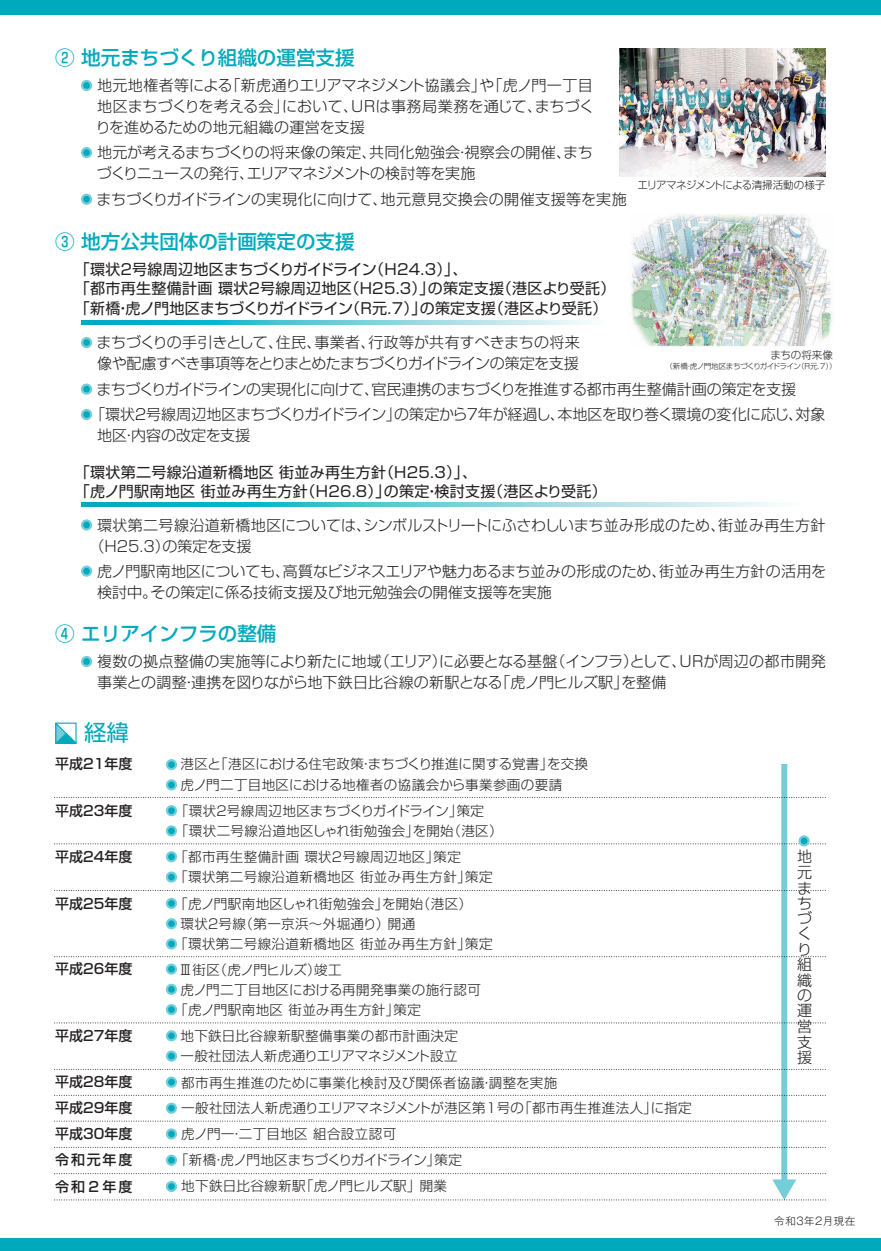
<style>
.page{position:relative;width:881px;height:1251px;background:#fff}
.page>*{position:absolute;margin:0;border:0;box-sizing:border-box;transform-origin:0 0}
.t1{font:22.5px "Shin Go Pro";color:#00aabc}
.t2{font:500 19.5px "Shin Go Pro";color:#00aabc}
.t3{font:300 15px/15.5px "Shin Go Pro";color:#231f20}
.t4{font:15px/19.5px "Shin Go Pro";letter-spacing:.02em;color:#231f20}
.t5{font:300 15px/25.3px "Shin Go Pro";letter-spacing:-.03em;color:#231f20}
.t6{font:300 15px/21px "Shin Go Pro";letter-spacing:-.025em;color:#231f20}
.t7{font:500 13.95px "Shin Go Pro";color:#231f20}
.t8{font:300 13.5px/20.2px "Shin Go Pro";letter-spacing:.03em;color:#231f20}
.t9{font:300 13.5px "Shin Go Pro";letter-spacing:-.035em;color:#231f20}
.t10{font:300 13.5px "Shin Go Pro";letter-spacing:-.005em;color:#231f20}
.t11{font:300 10.5px "Shin Go Pro";letter-spacing:-.045em;color:#231f20}
.t12{font:300 10.5px "Gothic MB101 Pro";letter-spacing:.05em;color:#231f20}
.t13{font:300 7.5px "Shin Go Pro";letter-spacing:-.065em;color:#231f20}
</style>
<div class="page">
<img style="left:628px;top:213px;width:204px;height:134px">
<div style="left:781px;top:763px;width:6px;height:419px;background:#74cdd9"></div>
<div style="left:0;top:0;width:880px;height:15px;background:#00aabc"></div>
<div style="left:0;top:1237px;width:880px;height:13px;background:#00aabc"></div>
<svg style="left:82px;top:320px;width:509px;height:4px;background:#68cdd9"></svg>
<svg style="left:81px;top:80px;width:11px;height:11px"></svg>
<div style="left:83px;top:82px;width:7px;height:7px;background:#00aabc;border-radius:50%"></div>
<svg style="left:81px;top:655px;width:11px;height:12px"></svg>
<div style="left:83px;top:658px;width:7px;height:6px;background:#00aabc;border-radius:50%"></div>
<svg style="left:81px;top:337px;width:11px;height:11px"></svg>
<div style="left:83px;top:339px;width:7px;height:7px;background:#00aabc;border-radius:50%"></div>
<svg style="left:81px;top:383px;width:11px;height:11px"></svg>
<div style="left:83px;top:386px;width:7px;height:6px;background:#00aabc;border-radius:50%"></div>
<svg style="left:81px;top:409px;width:11px;height:11px"></svg>
<div style="left:83px;top:411px;width:7px;height:7px;background:#00aabc;border-radius:50%"></div>
<svg style="left:82px;top:502px;width:698px;height:4px;background:#69cdd9"></svg>
<svg style="left:81px;top:519px;width:11px;height:11px"></svg>
<div style="left:83px;top:521px;width:7px;height:7px;background:#00aabc;border-radius:50%"></div>
<svg style="left:81px;top:565px;width:11px;height:11px"></svg>
<div style="left:83px;top:567px;width:7px;height:7px;background:#00aabc;border-radius:50%"></div>
<svg style="left:166px;top:758px;width:11px;height:12px"></svg>
<div style="left:168px;top:761px;width:7px;height:6px;background:#00aabc;border-radius:50%"></div>
<svg style="left:166px;top:779px;width:11px;height:11px"></svg>
<div style="left:168px;top:781px;width:7px;height:7px;background:#00aabc;border-radius:50%"></div>
<svg style="left:166px;top:851px;width:11px;height:11px"></svg>
<div style="left:168px;top:853px;width:7px;height:6px;background:#00aabc;border-radius:50%"></div>
<svg style="left:166px;top:871px;width:11px;height:11px"></svg>
<div style="left:168px;top:873px;width:7px;height:7px;background:#00aabc;border-radius:50%"></div>
<svg style="left:166px;top:897px;width:11px;height:11px"></svg>
<svg style="left:168px;top:899px;width:7px;height:7px"></svg>
<svg style="left:166px;top:917px;width:11px;height:12px"></svg>
<div style="left:168px;top:920px;width:7px;height:6px;background:#00aabc;border-radius:50%"></div>
<svg style="left:166px;top:938px;width:11px;height:11px"></svg>
<div style="left:168px;top:940px;width:7px;height:7px;background:#00aabc;border-radius:50%"></div>
<svg style="left:166px;top:963px;width:11px;height:11px"></svg>
<div style="left:168px;top:965px;width:7px;height:7px;background:#00aabc;border-radius:50%"></div>
<svg style="left:166px;top:983px;width:11px;height:11px"></svg>
<svg style="left:168px;top:985px;width:7px;height:7px"></svg>
<svg style="left:166px;top:1003px;width:11px;height:11px"></svg>
<div style="left:168px;top:1006px;width:7px;height:6px;background:#00aabc;border-radius:50%"></div>
<svg style="left:166px;top:1029px;width:11px;height:12px"></svg>
<div style="left:168px;top:1032px;width:7px;height:6px;background:#00aabc;border-radius:50%"></div>
<svg style="left:166px;top:1050px;width:11px;height:11px"></svg>
<div style="left:168px;top:1052px;width:7px;height:7px;background:#00aabc;border-radius:50%"></div>
<svg style="left:166px;top:1076px;width:11px;height:11px"></svg>
<div style="left:168px;top:1078px;width:7px;height:7px;background:#00aabc;border-radius:50%"></div>
<svg style="left:166px;top:804px;width:11px;height:12px"></svg>
<div style="left:168px;top:807px;width:7px;height:6px;background:#00aabc;border-radius:50%"></div>
<svg style="left:166px;top:825px;width:11px;height:11px"></svg>
<div style="left:168px;top:827px;width:7px;height:7px;background:#00aabc;border-radius:50%"></div>
<svg style="left:81px;top:147px;width:11px;height:11px"></svg>
<div style="left:83px;top:149px;width:7px;height:7px;background:#00aabc;border-radius:50%"></div>
<svg style="left:81px;top:194px;width:11px;height:11px"></svg>
<div style="left:83px;top:196px;width:7px;height:6px;background:#00aabc;border-radius:50%"></div>
<svg style="left:55px;top:722px;width:22px;height:22px"></svg>
<svg style="left:55px;top:843px;width:770px;height:1px"></svg>
<svg style="left:55px;top:890px;width:770px;height:1px"></svg>
<svg style="left:57px;top:1094px;width:764px;height:1px"></svg>
<svg style="left:166px;top:1102px;width:11px;height:11px"></svg>
<div style="left:168px;top:1104px;width:7px;height:7px;background:#00aabc;border-radius:50%"></div>
<svg style="left:56px;top:1120px;width:768px;height:1px"></svg>
<svg style="left:166px;top:1128px;width:11px;height:11px"></svg>
<div style="left:168px;top:1130px;width:7px;height:6px;background:#00aabc;border-radius:50%"></div>
<svg style="left:166px;top:1154px;width:11px;height:11px"></svg>
<div style="left:168px;top:1156px;width:7px;height:7px;background:#00aabc;border-radius:50%"></div>
<svg style="left:56px;top:1179px;width:769px;height:21px"></svg>
<svg style="left:166px;top:1180px;width:11px;height:11px"></svg>
<svg style="left:168px;top:1182px;width:7px;height:7px"></svg>
<svg style="left:55px;top:956px;width:770px;height:1px"></svg>
<svg style="left:56px;top:1022px;width:769px;height:1px"></svg>
<svg style="left:798px;top:835px;width:11px;height:11px"></svg>
<div style="left:800px;top:837px;width:7px;height:7px;background:#00aabc;border-radius:50%"></div>
<img style="left:619px;top:48px;width:206px;height:128px">
<h2 class="t2" style="left:55px;top:42px;width:300px">② 地元まちづくり組織の運営支援</h2>
<p class="t3" style="left:96px;top:73px;width:499px;line-height:21px;text-align:justify">地元地権者等による「新虎通りエリアマネジメント協議会」や「虎ノ門一丁目地区まちづくりを考える会」において、ＵＲは事務局業務を通じて、まちづくりを進めるための地元組織の運営を支援</p>
<p class="t3" style="left:97px;top:140px;width:497px;line-height:21px">地元が考えるまちづくりの将来像の策定、共同化勉強会・視察会の開催、まちづくりニュースの発行、エリアマネジメントの検討等を実施</p>
<p class="t3" style="left:96px;top:189px;width:531px">まちづくりガイドラインの実現化に向けて、地元意見交換会の開催支援等を実施</p>
<h2 class="t2" style="left:55px;top:225px;width:300px">③ 地方公共団体の計画策定の支援</h2>
<p class="t4" style="left:75px;top:257px;width:541px">「環状２号線周辺地区まちづくりガイドライン（Ｈ24.3）」、<br>「都市再生整備計画 環状２号線周辺地区（Ｈ25.3）」の策定支援（港区より受託）「新橋・虎ノ門地区まちづくりガイドライン（R元.7）」の策定支援（港区より受託）</p>
<p class="t11" style="left:637px;top:177px;width:189px">エリアマネジメントによる清掃活動の様子</p>
<p class="t6" style="left:96px;top:330px;width:484px">まちづくりの手引きとして、住民、事業者、行政等が共有すべきまちの将来像や配慮すべき事項等をとりまとめたまちづくりガイドラインの策定を支援</p>
<p class="t5" style="left:90px;top:374px;width:736px;text-indent:6px">まちづくりガイドラインの実現化に向けて、官民連携のまちづくりを推進する都市再生整備計画の策定を支援<br>「環状２号線周辺地区まちづくりガイドライン」の策定から７年が経過し、本地区を取り巻く環境の変化に応じ、対象</p>
<p class="t3" style="left:97px;top:426px;width:155px">地区・内容の改定を支援</p>
<p class="t4" style="left:75px;top:460px;width:533px">「環状第二号線沿道新橋地区 街並み再生方針（H25.3）」、<br>「虎ノ門駅南地区 街並み再生方針（H26.8）」の策定・検討支援（港区より受託）</p>
<p class="t3" style="left:90px;top:512px;width:737px;line-height:21px;text-indent:8px">環状第二号線沿道新橋地区については、シンボルストリートにふさわしいまち並み形成のため、街並み再生方針（Ｈ25.3）の策定を支援</p>
<p class="t3" style="left:97px;top:558px;width:730px;line-height:21px">虎ノ門駅南地区についても、高質なビジネスエリアや魅力あるまち並みの形成のため、街並み再生方針の活用を検討中。その策定に係る技術支援及び地元勉強会の開催支援等を実施</p>
<p class="t11" style="left:770px;top:346px;width:64px">まちの将来像</p>
<p class="t13" style="left:665px;top:360px;width:173px">（新橋・虎ノ門地区まちづくりガイドライン（R元.7））</p>
<h2 class="t2" style="left:55px;top:618px;width:222px">④ エリアインフラの整備</h2>
<p class="t3" style="left:97px;top:649px;width:729px;line-height:21px">複数の拠点整備の実施等により新たに地域（エリア）に必要となる基盤（インフラ）として、URが周辺の都市開発事業との調整・連携を図りながら地下鉄日比谷線の新駅となる「虎ノ門ヒルズ駅」を整備</p>
<h1 class="t1" style="left:84px;top:714px;width:46px">経緯</h1>
<p class="t7" style="left:55px;top:752px;width:78px">平成21年度</p>
<p class="t7" style="left:55px;top:798px;width:78px">平成23年度</p>
<p class="t8" style="left:175px;top:799px;width:329px">「環状２号線周辺地区まちづくりガイドライン」策定<br>「環状二号線沿道地区しゃれ街勉強会」を開始（港区）</p>
<p class="t8" style="left:180px;top:752px;width:409px">港区と「港区における住宅政策・まちづくり推進に関する覚書」を交換虎ノ門二丁目地区における地権者の協議会から事業参画の要請</p>
<p class="t7" style="left:55px;top:845px;width:78px">平成24年度</p>
<p class="t8" style="left:174px;top:845px;width:320px">「都市再生整備計画 環状２号線周辺地区」策定<br>「環状第二号線沿道新橋地区 街並み再生方針」策定</p>
<p class="t7" style="left:55px;top:891px;width:78px">平成25年度</p>
<p class="t8" style="left:174px;top:891px;width:299px">「虎ノ門駅南地区しゃれ街勉強会」を開始（港区）</p>
<p class="t8" style="left:180px;top:912px;width:236px">環状２号線（第一京浜～外堀通り）開通</p>
<p class="t8" style="left:174px;top:932px;width:320px">「環状第二号線沿道新橋地区 街並み再生方針」策定</p>
<p class="t7" style="left:55px;top:957px;width:78px">平成26年度</p>
<p class="t10" style="left:179px;top:958px;width:164px">Ⅲ街区（虎ノ門ヒルズ）竣工</p>
<p class="t8" style="left:180px;top:977px;width:302px">虎ノ門二丁目地区における再開発事業の施行認可</p>
<p class="t8" style="left:174px;top:997px;width:248px">「虎ノ門駅南地区 街並み再生方針」策定</p>
<p class="t7" style="left:55px;top:1023px;width:78px">平成27年度</p>
<p class="t8" style="left:180px;top:1024px;width:279px">地下鉄日比谷線新駅整備事業の都市計画決定一般社団法人新虎通りエリアマネジメント設立</p>
<p class="t7" style="left:55px;top:1070px;width:78px">平成28年度</p>
<p class="t8" style="left:181px;top:1070px;width:377px">都市再生推進のために事業化検討及び関係者協議・調整を実施</p>
<p class="t7" style="left:55px;top:1096px;width:78px">平成29年度</p>
<p class="t8" style="left:181px;top:1095px;width:511px">一般社団法人新虎通りエリアマネジメントが港区第1号の「都市再生推進法人」に指定</p>
<p class="t7" style="left:55px;top:1121px;width:78px">平成30年度</p>
<p class="t8" style="left:181px;top:1121px;width:216px">虎ノ門一・二丁目地区 組合設立認可</p>
<p class="t7" style="left:55px;top:1148px;width:79px">令和元年度</p>
<p class="t9" style="left:175px;top:1148px;width:288px">「新橋・虎ノ門地区まちづくりガイドライン」策定</p>
<p class="t7" style="left:55px;top:1174px;width:79px">令和2年度</p>
<p class="t8" style="left:181px;top:1174px;width:267px">地下鉄日比谷線新駅「虎ノ門ヒルズ駅」開業</p>
<p class="t3" style="left:796px;top:847px;width:16px">地元まちづくり組織の運営支援</p>
<p class="t12" style="left:774px;top:1211px;width:83px">令和3年2月現在</p>
</div>
